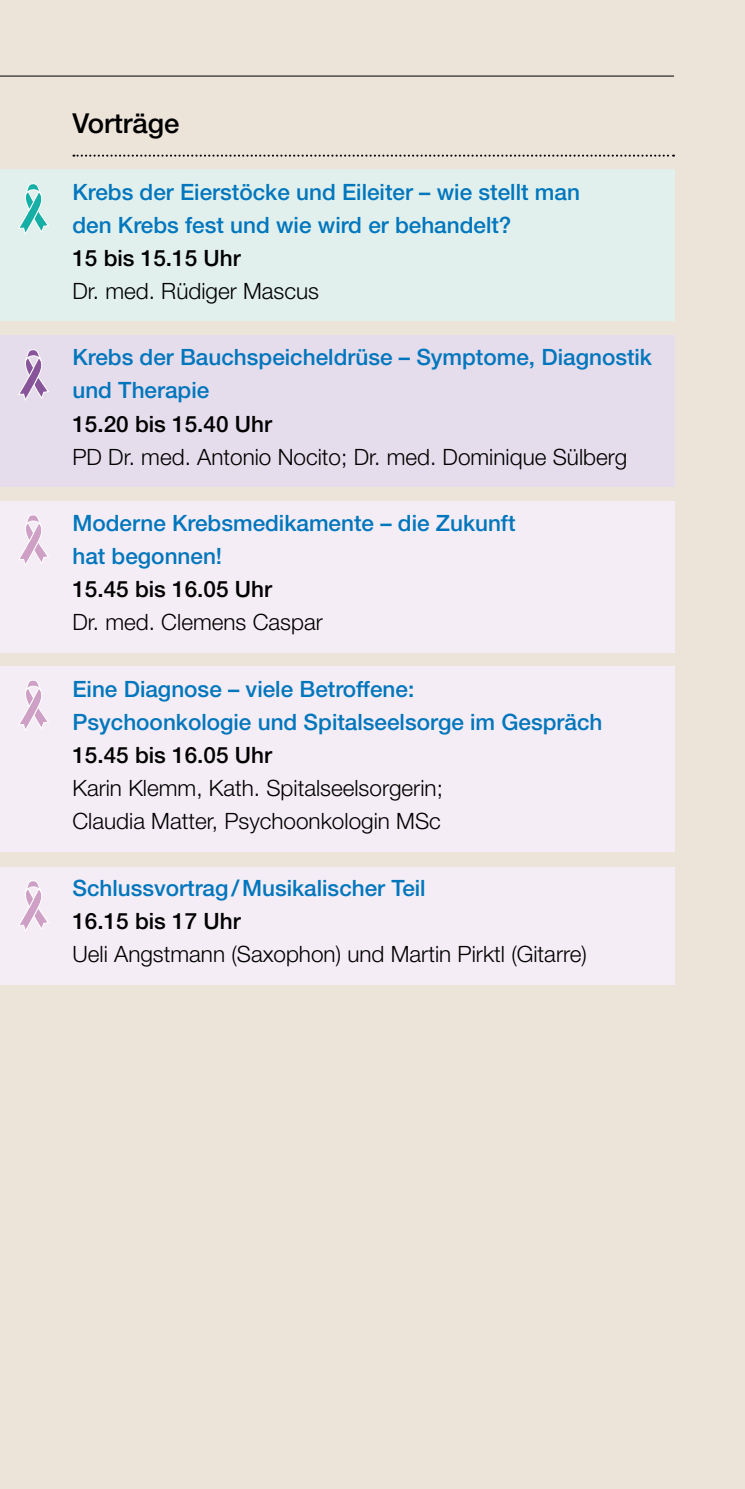
<style>
.page{position:relative;width:745px;height:1489px;background:#fff}
.page>*{position:absolute;margin:0;border:0;box-sizing:border-box;transform-origin:0 0}
.t1{font:500 27.5px "Helvetica Neue LT Std";color:#000}
.t2{font:500 22.5px/33px "Helvetica Neue LT Std";color:#0076bd}
.t3{font:300 22.5px/33px "Helvetica Neue LT Std";color:#000}
.t4{font:500 22.5px "Helvetica Neue LT Std";color:#000}
</style>
<div class="page">
<div style="left:0;top:0;width:744px;height:1488px;background:#ece3d9"></div>
<hr style="left:0;top:76px;width:673px;height:1px;background:#000">
<div style="left:0;top:501px;width:673px;height:152px;background:#f5edf5"></div>
<svg style="left:18px;top:515px;width:31px;height:50px"></svg>
<div style="left:0;top:867px;width:673px;height:117px;background:#f5edf5"></div>
<svg style="left:18px;top:881px;width:31px;height:50px"></svg>
<div style="left:0;top:666px;width:673px;height:186px;background:#f5edf5"></div>
<svg style="left:19px;top:680px;width:29px;height:50px"></svg>
<div style="left:0;top:169px;width:673px;height:152px;background:#e1f0ed"></div>
<svg style="left:18px;top:183px;width:31px;height:51px"></svg>
<div style="left:0;top:335px;width:673px;height:152px;background:#e6ddec"></div>
<svg style="left:18px;top:349px;width:31px;height:51px"></svg>
<svg style="left:73px;top:155px;width:600px;height:2px"></svg>
<p class="t1" style="left:72px;top:107px;width:109px">Vorträge</p>
<p class="t2" style="left:72px;top:175px;width:508px">Krebs der Eierstöcke und Eileiter – wie stellt man den Krebs fest und wie wird er behandelt?</p>
<p class="t4" style="left:72px;top:244px;width:170px">15 bis 15.15 Uhr</p>
<p class="t3" style="left:72px;top:274px;width:248px">Dr. med. Rüdiger Mascus</p>
<p class="t2" style="left:72px;top:340px;width:580px">Krebs der Bauchspeicheldrüse – Symptome, Diagnostik und Therapie</p>
<p class="t4" style="left:72px;top:410px;width:201px">15.20 bis 15.40 Uhr</p>
<p class="t3" style="left:72px;top:440px;width:556px">PD Dr. med. Antonio Nocito; Dr. med. Dominique Sülberg</p>
<p class="t2" style="left:72px;top:506px;width:444px">Moderne Krebsmedikamente – die Zukunft hat begonnen!</p>
<p class="t4" style="left:72px;top:576px;width:201px">15.45 bis 16.05 Uhr</p>
<p class="t3" style="left:72px;top:605px;width:252px">Dr. med. Clemens Caspar</p>
<p class="t2" style="left:72px;top:672px;width:531px">Eine Diagnose – viele Betroffene:<br>Psychoonkologie und Spitalseelsorge im Gespräch</p>
<p class="t4" style="left:72px;top:741px;width:201px">15.45 bis 16.05 Uhr</p>
<p class="t3" style="left:72px;top:771px;width:372px">Karin Klemm, Kath. Spitalseelsorgerin;<br>Claudia Matter, Psychoonkologin MSc</p>
<p class="t2" style="left:72px;top:870px;width:354px">Schlussvortrag/Musikalischer Teil</p>
<p class="t4" style="left:72px;top:907px;width:170px">16.15 bis 17 Uhr</p>
<p class="t3" style="left:72px;top:936px;width:515px">Ueli Angstmann (Saxophon) und Martin Pirktl (Gitarre)</p>
</div>
